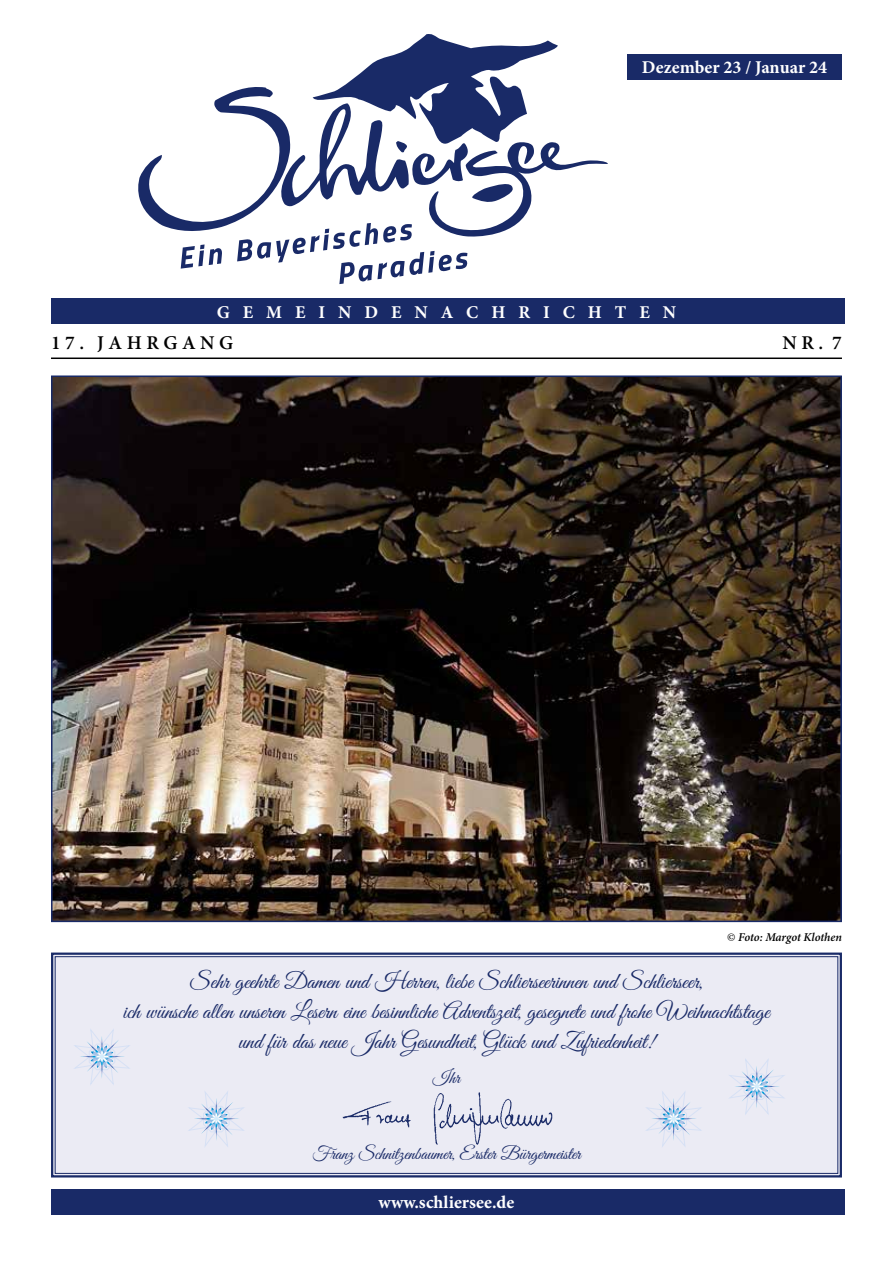
<style>
.page{position:relative;width:893px;height:1263px;background:#fff}
.page>*{position:absolute;margin:0;border:0;box-sizing:border-box;transform-origin:0 0}
.t1{font:22.5px/30px "Great Vibes";color:#192a67;text-align:center}
.t2{font:600 19.5px "Minion Pro";color:#000}
.t3{font:18px "Great Vibes";color:#192a67}
.t4{font:700 18px "Minion Pro";letter-spacing:.01em;color:#fff}
.t5{font:700 18px "Minion Pro";letter-spacing:.715em;color:#fff}
.t6{font:italic 600 12px "Minion Pro";letter-spacing:-.005em;color:#000}
.s1{font-weight:400;font-style:normal}
</style>
<div class="page">
<div style="left:51px;top:299px;width:793px;height:25px;background:#192a67"></div>
<div style="left:51px;top:1189px;width:793px;height:26px;background:#192a67"></div>
<img style="left:54px;top:378px;width:785px;height:541px">
<hr style="left:51px;top:357px;width:791px;height:2px;background:#000">
<div style="left:627px;top:54px;width:215px;height:26px;background:#192a67"></div>
<svg style="left:138px;top:34px;width:470px;height:250px"></svg>
<div style="left:51px;top:952px;width:791px;height:226px;background:#ebebf4"></div>
<div style="left:55px;top:956px;width:783px;height:218px;border:1px solid #192a67"></div>
<img style="left:343px;top:1092px;width:210px;height:54px">
<svg style="left:644px;top:1089px;width:60px;height:60px"></svg>
<svg style="left:186px;top:1089px;width:60px;height:60px"></svg>
<svg style="left:727px;top:1057px;width:60px;height:59px"></svg>
<svg style="left:72px;top:1027px;width:60px;height:59px"></svg>
<p class="t4" style="left:642px;top:54px;width:187px">Dezember 23 / Januar 24</p>
<p class="t5" style="left:217px;top:300px;width:461px">GEMEINDENACHRICHTEN</p>
<p class="t2" style="left:51px;top:329px;width:184px">1 7 . J A H R G A N G</p>
<p class="t2" style="left:783px;top:329px;width:61px">N R . 7</p>
<p class="t6" style="left:727px;top:928px;width:116px"><span class="s1">©</span> Foto: Margot Klothen</p>
<p class="t1" style="left:123px;top:968px;width:648px">Sehr geehrte Damen und Herren, liebe Schlierseerinnen und Schlierseer,<br>ich wünsche allen unseren Lesern eine besinnliche Adventszeit, gesegnete und frohe Weihnachtstage und für das neue Jahr Gesundheit, Glück und Zufriedenheit!</p>
<p class="t3" style="left:433px;top:1067px;width:29px">Ihr</p>
<p class="t3" style="left:312px;top:1144px;width:270px">Franz Schnitzenbaumer, Erster Bürgermeister</p>
<p class="t4" style="left:379px;top:1189px;width:137px">www.schliersee.de</p>
</div>
